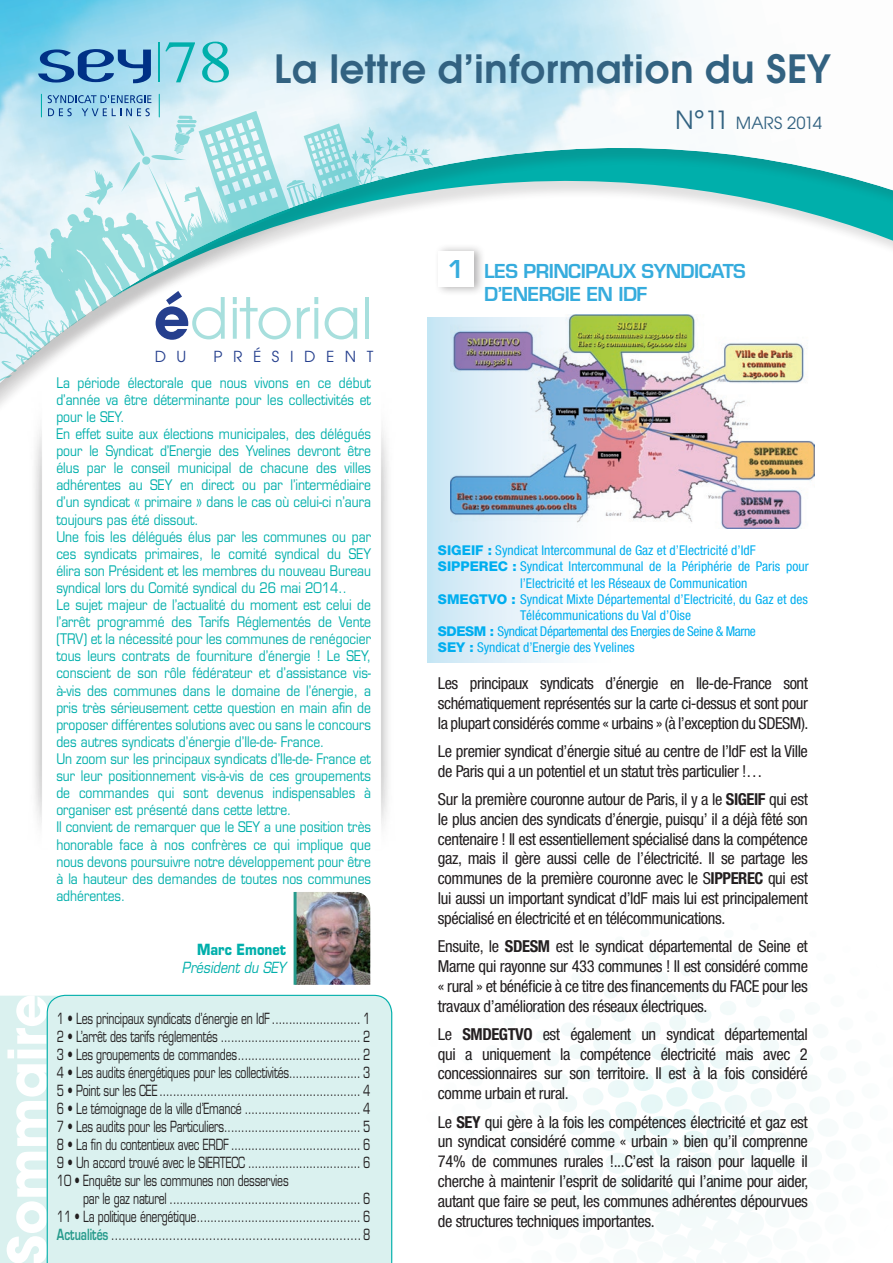
<style>
.page{position:relative;width:893px;height:1263px;background:#fff}
.page>*{position:absolute;margin:0;border:0;box-sizing:border-box;transform-origin:0 0}
.t1{font:62.4px "Avant Garde Gothic Itc T";color:#a7dfdd}
.t2{font:700 58.8px "Avant Garde Gothic Itc T";color:#fff}
.t3{font:600 42.9px "Avant Garde Gothic Itc T";letter-spacing:.005em;color:#326281}
.TX_COURANT_SEY{font:600 18.75px/22.5px "Eurostile";letter-spacing:-.03em;color:#36acdd}
.t4{font:18.6px "Avant Garde Gothic Itc T";color:#326281}
.t5{font:16.8px "Avant Garde Gothic Itc T";letter-spacing:.63em;color:#253f8e}
.TX_COURANT_SEY-2{font:condensed 16.5px/19.8px "Helvetica Neue";letter-spacing:-.025em;color:#231f20;text-align:justify}
.t6{font:15px/18px "Eurostile";letter-spacing:-.02em;color:#231f20;scale:.7 1}
.t7{font:italic 15px "Eurostile";color:#00afab;scale:.85 1}
.t8{font:700 15px "Eurostile";color:#00afab;scale:.85 1}
.t9{font:14.25px/17.1px "Eurostile";color:#00afab;text-align:justify;scale:.85 1}
.TX_COURANT_SEY-3{font:condensed 13.5px/16.2px "Helvetica Neue";color:#00aeef}
.TX_COURANT_SEY-4{font:condensed 13.5px "Helvetica Neue";letter-spacing:-.03em;color:#00aeef}
.s1{font-size:27.6px}
.s2{font-weight:700;color:#253f8e}
.s3{font-weight:600;color:#269a8b}
.s4{font-size:24px}
.s5{font-weight:800;font-stretch:normal}
.s6{font-weight:700}
</style>
<div class="page">
<div style="left:0;top:994px;width:393px;height:269px;background:#daf1ef"></div>
<img style="left:0;top:0;width:893px;height:318px">
<div style="left:428px;top:318px;width:185px;height:344px;background:linear-gradient(to right,#cbe6f5,#fff)"></div>
<img style="left:297px;top:892px;width:73px;height:93px">
<div style="left:47px;top:995px;width:345px;height:268px;background:#daf1ef"></div>
<svg style="left:38px;top:49px;width:113px;height:34px;background:#5c96c4"></svg>
<svg style="left:165px;top:42px;width:30px;height:40px"></svg>
<svg style="left:202px;top:42px;width:27px;height:40px"></svg>
<hr style="left:159px;top:42px;width:1px;height:40px;background:#00afab">
<svg style="left:0;top:94px;width:433px;height:321px"></svg>
<div style="left:434px;top:243px;width:52px;height:53px;background:#231f20;opacity:.35"></div>
<div style="left:438px;top:251px;width:35px;height:36px;background:#fff"></div>
<hr style="left:294px;top:892px;width:3px;height:93px;background:#269a8b">
<img style="left:27px;top:335px;width:118px;height:490px">
<img style="left:278px;top:336px;width:117px;height:490px">
<img style="left:450px;top:314px;width:364px;height:214px">
<p class="t3" style="left:274px;top:43px;width:558px">La lettre d’information du SEY</p>
<p class="t4" style="left:675px;top:112px;width:148px"><span class="s1">N°11</span> MARS 2014</p>
<p class="t1" style="left:154px;top:282px;width:221px"><span class="s2">é</span>ditorial</p>
<p class="t5" style="left:155px;top:347px;width:33px">D U</p>
<p class="t5" style="left:214px;top:347px;width:161px">PRÉSIDENT</p>
<p class="t9" style="left:56px;top:374px;width:372px">La période électorale que nous vivons en ce début d’année va être déterminante pour les collectivités et pour le SEY.</p>
<p class="t9" style="left:56px;top:425px;width:372px">En effet suite aux élections municipales, des délégués pour le Syndicat d’Energie des Yvelines devront être élus par le conseil municipal de chacune des villes adhérentes au SEY en direct ou par l’intermédiaire d’un syndicat « primaire » dans le cas où celui-ci n’aura toujours pas été dissout.</p>
<p class="t9" style="left:56px;top:528px;width:372px">Une fois les délégués élus par les communes ou par ces syndicats primaires, le comité syndical du SEY élira son Président et les membres du nouveau Bureau syndical lors du Comité syndical du 26 mai 2014..</p>
<p class="t9" style="left:56px;top:596px;width:372px">Le sujet majeur de l’actualité du moment est celui de l’arrêt programmé des Tarifs Réglementés de Vente (TRV) et la nécessité pour les communes de renégocier tous leurs contrats de fourniture d’énergie ! Le SEY, conscient de son rôle fédérateur et d’assistance vis&shy;à-vis des communes dans le domaine de l’énergie, a pris très sérieusement cette question en main afin de proposer différentes solutions avec ou sans le concours des autres syndicats d’énergie d’Ile-de- France.</p>
<p class="t9" style="left:56px;top:750px;width:372px">Un zoom sur les principaux syndicats d’Ile-de- France et sur leur positionnement vis-à-vis de ces groupements de commandes qui sont devenus indispensables à organiser est présenté dans cette lettre.</p>
<p class="t9" style="left:56px;top:819px;width:372px">Il convient de remarquer que le SEY a une position très honorable face à nos confrères ce qui implique que nous devons poursuivre notre développement pour être à la hauteur des demandes de toutes nos communes adhérentes.</p>
<p class="t2" style="left:-9px;top:1265px;width:273px;rotate:-90deg">Sommaire</p>
<p class="t8" style="left:197px;top:940px;width:106px">Marc Emonet</p>
<p class="t7" style="left:182px;top:958px;width:124px">Président du SEY</p>
<p class="t6" style="left:57px;top:1010px;width:449px">1 • Les principaux syndicats d’énergie en IdF .......................... 1</p>
<p class="t6" style="left:57px;top:1028px;width:449px">2 • L’arrêt des tarifs réglementés ......................................... 2</p>
<p class="t6" style="left:57px;top:1046px;width:449px">3 • Les groupements de commandes.................................... 2</p>
<p class="t6" style="left:57px;top:1064px;width:449px">4 • Les audits énergétiques pour les collectivités..................... 3</p>
<p class="t6" style="left:57px;top:1082px;width:449px">5 • Point sur les CEE ........................................................... 4</p>
<p class="t6" style="left:57px;top:1100px;width:449px">6 • Le témoignage de la ville d’Emancé .................................. 4</p>
<p class="t6" style="left:57px;top:1118px;width:449px">7 • Les audits pour les Particuliers........................................ 5</p>
<p class="t6" style="left:57px;top:1136px;width:449px">8 • La fin du contentieux avec ERDF ...................................... 6</p>
<p class="t6" style="left:57px;top:1154px;width:449px">9 • Un accord trouvé avec le SIERTECC ................................. 6</p>
<p class="t6" style="left:83px;top:1172px;width:412px;text-indent:-26px">10 • Enquête sur les communes non desservies<br>par le gaz naturel ........................................................ 6</p>
<p class="t6" style="left:57px;top:1208px;width:449px">11 • La politique énergétique................................................ 6</p>
<p class="t6" style="left:57px;top:1226px;width:449px"><span class="s3">Actualités</span> ..................................................................... 8</p>
<p class="TX_COURANT_SEY" style="left:484px;top:260px;width:263px;text-indent:-37px"><span class="s4">1</span> LES PRINCIPAUX SYNDICATS<br>D’ENERGIE EN IDF</p>
<p class="TX_COURANT_SEY-3" style="left:438px;top:542px;width:319px"><span class="s5">SIGEIF :</span> Syndicat Intercommunal de Gaz et d’Electricité d’IdF</p>
<p class="TX_COURANT_SEY-3" style="left:520px;top:558px;width:290px;text-indent:-82px"><span class="s5">SIPPEREC :</span> Syndicat Intercommunal de la Périphérie de Paris pour l’Electricité et les Réseaux de Communication</p>
<p class="TX_COURANT_SEY-3" style="left:520px;top:591px;width:289px;text-indent:-82px"><span class="s5">SMEGTVO :</span> Syndicat Mixte Départemental d’Electricité, du Gaz et des<br>Télécommunications du Val d’Oise</p>
<p class="TX_COURANT_SEY-4" style="left:438px;top:624px;width:319px"><span class="s5">SDESM :</span> Syndicat Départemental des Energies de Seine &amp; Marne</p>
<p class="TX_COURANT_SEY-3" style="left:438px;top:639px;width:198px"><span class="s5">SEY :</span> Syndicat d’Energie des Yvelines</p>
<p class="TX_COURANT_SEY-2" style="left:438px;top:673px;width:372px">Les principaux syndicats d’énergie en Ile-de-France sont schématiquement représentés sur la carte ci-dessus et sont pour la plupart considérés comme « urbains » (à l’exception du SDESM).</p>
<p class="TX_COURANT_SEY-2" style="left:438px;top:741px;width:371px">Le premier syndicat d’énergie situé au centre de l’IdF est la Ville de Paris qui a un potentiel et un statut très particulier !…</p>
<p class="TX_COURANT_SEY-2" style="left:438px;top:789px;width:371px">Sur la première couronne autour de Paris, il y a le <span class="s6">SIGEIF</span> qui est le plus ancien des syndicats d’énergie, puisqu’ il a déjà fêté son centenaire ! Il est essentiellement spécialisé dans la compétence gaz, mais il gère aussi celle de l’électricité. Il se partage les communes de la première couronne avec le S<span class="s6">IPPEREC</span> qui est lui aussi un important syndicat d’IdF mais lui est principalement spécialisé en électricité et en télécommunications.</p>
<p class="TX_COURANT_SEY-2" style="left:438px;top:936px;width:371px">Ensuite, le <span class="s6">SDESM</span> est le syndicat départemental de Seine et Marne qui rayonne sur 433 communes ! Il est considéré comme « rural » et bénéficie à ce titre des financements du FACE pour les travaux d’amélioration des réseaux électriques.</p>
<p class="TX_COURANT_SEY-2" style="left:438px;top:1024px;width:371px">Le <span class="s6">SMDEGTVO</span> est également un syndicat départemental qui a uniquement la compétence électricité mais avec 2 concessionnaires sur son territoire. Il est à la fois considéré comme urbain et rural.</p>
<p class="TX_COURANT_SEY-2" style="left:438px;top:1112px;width:372px">Le <span class="s6">SEY</span> qui gère à la fois les compétences électricité et gaz est un syndicat considéré comme « urbain » bien qu’il comprenne 74% de communes rurales !...C’est la raison pour laquelle il cherche à maintenir l’esprit de solidarité qui l’anime pour aider, autant que faire se peut, les communes adhérentes dépourvues de structures techniques importantes.</p>
</div>
